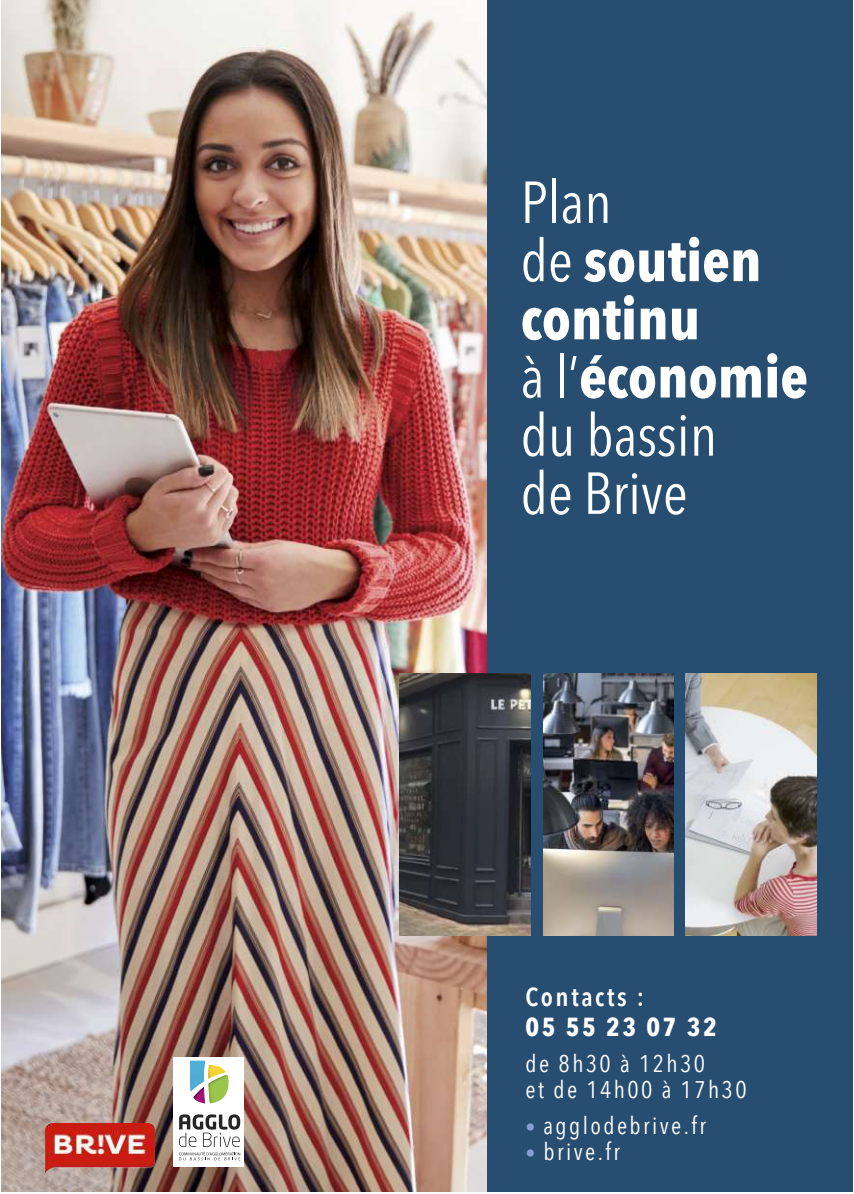
<style>
.page{position:relative;width:854px;height:1194px;background:#fff}
.page>*{position:absolute;margin:0;border:0;box-sizing:border-box;transform-origin:0 0}
.t1{font:58.6px/58.2px "Avenir Next Condensed";color:#fff}
.t2{font:700 26px "Avenir Next Condensed";letter-spacing:.1em;color:#fff}
.t3{font:600 26px "Avenir Next Condensed";letter-spacing:.1em;color:#fff}
.t4{font:24px/26px "Avenir Next Condensed";letter-spacing:.1em;color:#fff}
.s1{font-weight:700}
.s2{font-size:20px;color:#889fd2}
</style>
<div class="page">
<div style="left:486px;top:0;width:366px;height:1191px;background:#274d71"></div>
<img style="left:2px;top:0;width:484px;height:1191px">
<div style="left:174px;top:1056px;width:70px;height:109px;background:#fff"></div>
<svg style="left:179px;top:1114px;width:61px;height:45px"></svg>
<svg style="left:190px;top:1060px;width:38px;height:43px"></svg>
<img style="left:543px;top:673px;width:130px;height:262px">
<img style="left:685px;top:673px;width:131px;height:262px">
<img style="left:399px;top:673px;width:131px;height:262px">
<img style="left:45px;top:1122px;width:109px;height:51px">
<h1 class="t1" style="left:520px;top:175px;width:289px">Plan<br>de <span class="s1">soutien continu<br></span>à l’<span class="s1">économie </span>du bassin<br>de Brive</h1>
<p class="t3" style="left:525px;top:979px;width:120px">Contacts :</p>
<p class="t2" style="left:525px;top:1009px;width:193px">05 55 23 07 32</p>
<p class="t4" style="left:525px;top:1051px;width:222px">de 8h30 à 12h30<br>et de 14h00 à 17h30</p>
<p class="t4" style="left:525px;top:1113px;width:182px"><span class="s2">•</span> agglodebrive.fr</p>
<p class="t4" style="left:525px;top:1139px;width:96px"><span class="s2">•</span> brive.fr</p>
</div>
